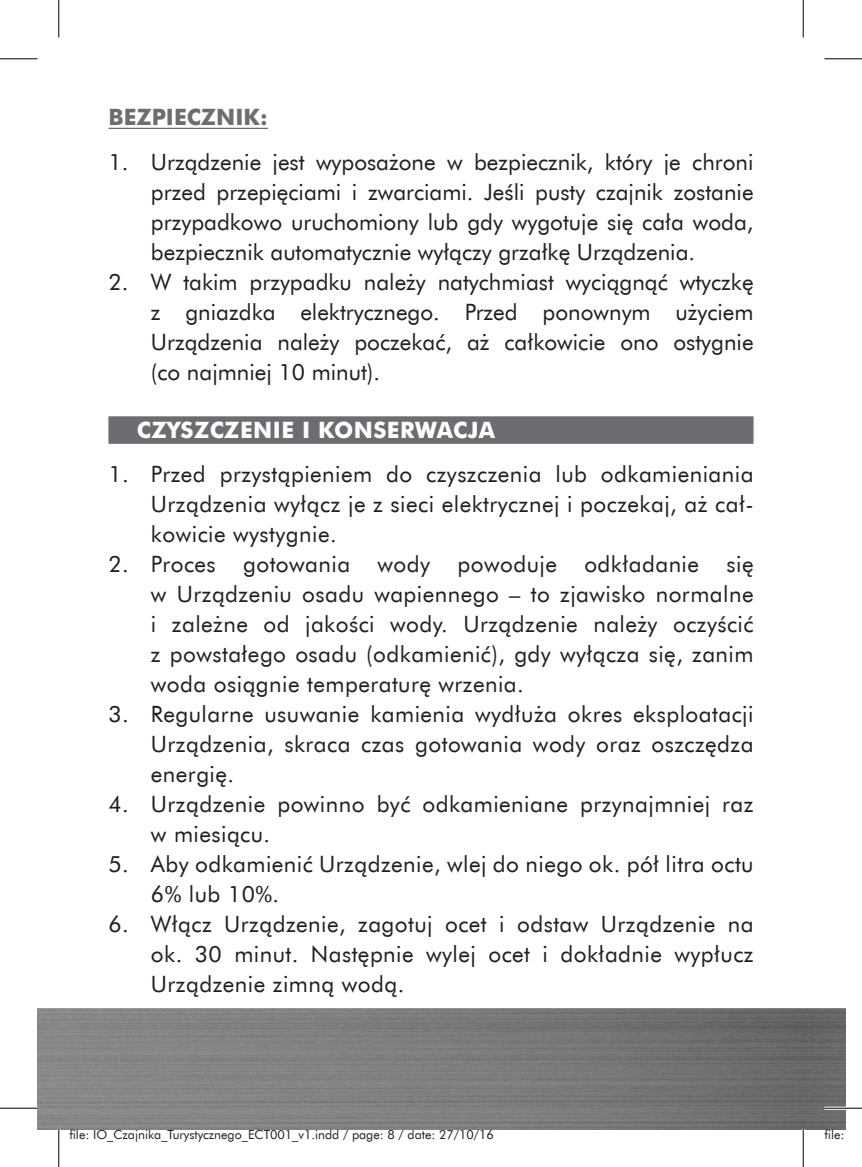
<style>
.page{position:relative;width:862px;height:1167px;background:#fff}
.page>*{position:absolute;margin:0;border:0;box-sizing:border-box;transform-origin:0 0}
.t1{font:22.5px/30px "Futura EU";letter-spacing:.02em;color:#231f20;text-align:justify}
.t2{font:700 22.5px "Futura EU";letter-spacing:.02em;color:#fff}
.t3{font:700 22.5px "Futura EU";color:#6c6d70}
.t4{font:12.5px "Futura EU";color:#231f20}
</style>
<div class="page">
<img style="left:38px;top:1008px;width:807px;height:121px">
<hr style="left:108px;top:128px;width:160px;height:1px;background:#6c6d70">
<div style="left:108px;top:416px;width:645px;height:28px;background:#6c6d70"></div>
<hr style="left:824px;top:1106px;width:38px;height:3px;background:#fff">
<hr style="left:0;top:58px;width:38px;height:1px;background:#000">
<hr style="left:824px;top:58px;width:38px;height:1px;background:#000">
<hr style="left:0;top:1107px;width:38px;height:1px;background:#000">
<hr style="left:824px;top:1107px;width:38px;height:1px;background:#000">
<hr style="left:58px;top:0;width:1px;height:37px;background:#000">
<hr style="left:58px;top:1129px;width:1px;height:37px;background:#000">
<hr style="left:802px;top:0;width:1px;height:37px;background:#000">
<hr style="left:802px;top:1129px;width:1px;height:37px;background:#000">
<p class="t3" style="left:108px;top:103px;width:161px">BEZPIECZNIK:</p>
<p class="t1" style="left:151px;top:147px;width:604px;text-indent:-43px">1. Urządzenie jest wyposażone w bezpiecznik, który je chroni przed przepięciami i zwarciami. Jeśli pusty czajnik zostanie przypadkowo uruchomiony lub gdy wygotuje się cała woda, bezpiecznik automatycznie wyłączy grzałkę Urządzenia.</p>
<p class="t1" style="left:151px;top:267px;width:604px;text-indent:-43px">2. W takim przypadku należy natychmiast wyciągnąć wtyczkę z gniazdka elektrycznego. Przed ponownym użyciem Urządzenia należy poczekać, aż całkowicie ono ostygnie (co najmniej 10 minut).</p>
<p class="t2" style="left:137px;top:416px;width:360px">CZYSZCZENIE I KONSERWACJA</p>
<p class="t1" style="left:151px;top:460px;width:604px;text-indent:-43px">1. Przed przystąpieniem do czyszczenia lub odkamieniania Urządzenia wyłącz je z sieci elektrycznej i poczekaj, aż cał&shy;kowicie wystygnie.</p>
<p class="t1" style="left:151px;top:550px;width:604px;text-indent:-43px">2. Proces gotowania wody powoduje odkładanie się w Urządzeniu osadu wapiennego – to zjawisko normalne i zależne od jakości wody. Urządzenie należy oczyścić z powstałego osadu (odkamienić), gdy wyłącza się, zanim woda osiągnie temperaturę wrzenia.</p>
<p class="t1" style="left:151px;top:700px;width:604px;text-indent:-43px">3. Regularne usuwanie kamienia wydłuża okres eksploatacji Urządzenia, skraca czas gotowania wody oraz oszczędza energię.</p>
<p class="t1" style="left:151px;top:790px;width:604px;text-indent:-43px">4. Urządzenie powinno być odkamieniane przynajmniej raz w miesiącu.</p>
<p class="t1" style="left:151px;top:850px;width:604px;text-indent:-43px">5. Aby odkamienić Urządzenie, wlej do niego ok. pół litra octu<br>6% lub 10%.</p>
<p class="t1" style="left:151px;top:910px;width:604px;text-indent:-43px">6. Włącz Urządzenie, zagotuj ocet i odstaw Urządzenie na ok. 30 minut. Następnie wylej ocet i dokładnie wypłucz Urządzenie zimną wodą.</p>
<p class="t4" style="left:69px;top:1126px;width:426px">file: IO_Czajnika_Turystycznego_ECT001_v1.indd / page: 8 / date: 27/10/16</p>
<p class="t4" style="left:824px;top:1126px;width:39px">file: IO</p>
</div>
